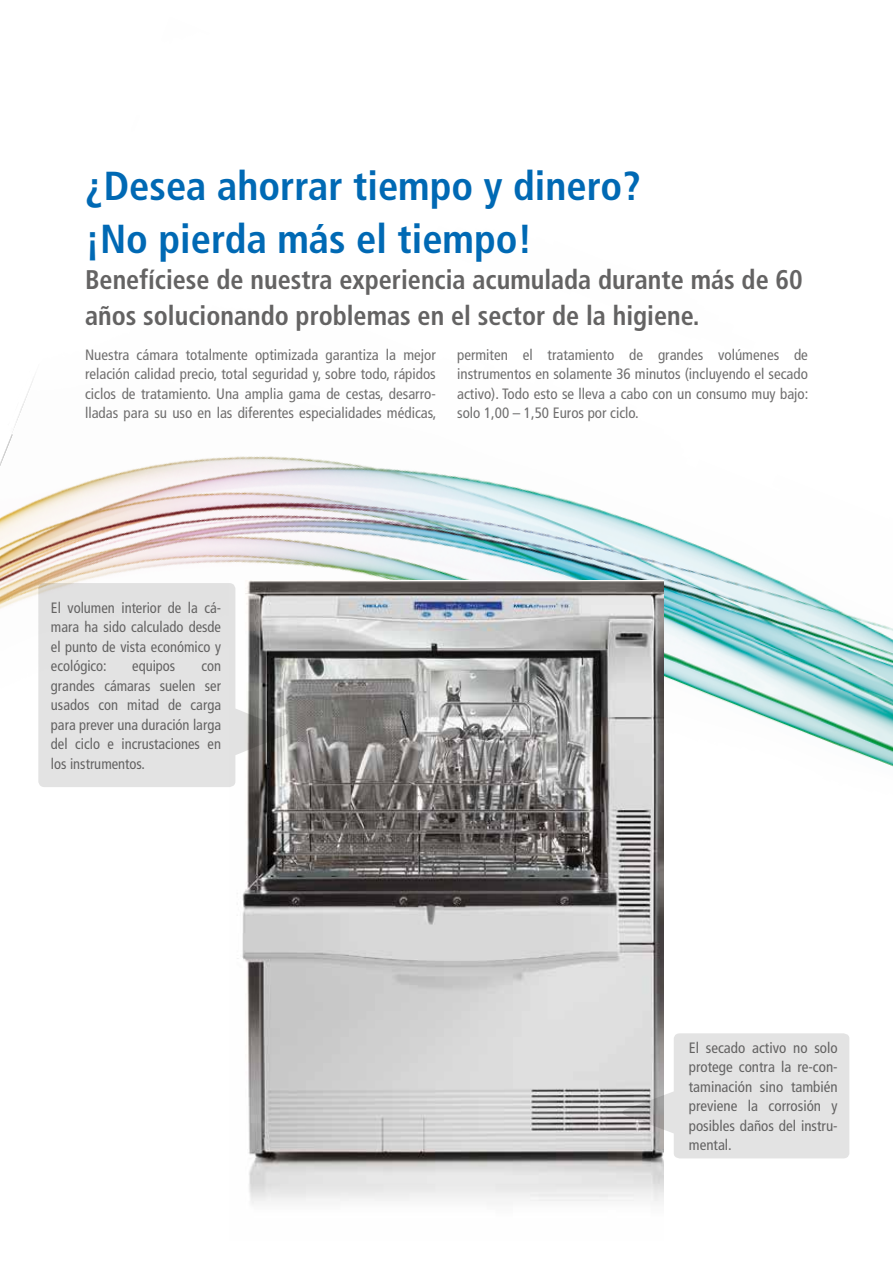
<style>
.page{position:relative;width:893px;height:1263px;background:#fff}
.page>*{position:absolute;margin:0;border:0;box-sizing:border-box;transform-origin:0 0}
.t1{font:700 condensed 40.5px/52.5px "Frutiger LT Std";color:#0069b4}
.t2{font:700 condensed 27px/36px "Frutiger LT Std";color:#646363}
.t3{font:condensed 15px/19.5px "Frutiger LT Std";color:#706f6f;text-align:justify}
.t4{font:condensed 15px/19.5px "Frutiger LT Std";color:#646363;text-align:justify}
</style>
<div class="page">
<img style="left:0;top:378px;width:893px;height:723px">
<img style="left:230px;top:581px;width:433px;height:623px">
<svg style="left:38px;top:583px;width:252px;height:204px;background:#d7d7d6"></svg>
<svg style="left:621px;top:1033px;width:228px;height:125px;background:#dbdbdb"></svg>
<h1 class="t1" style="left:85px;top:160px;width:557px">¿Desea ahorrar tiempo y dinero? ¡No pierda más el tiempo!</h1>
<h2 class="t2" style="left:85px;top:262px;width:719px">Benefíciese de nuestra experiencia acumulada durante más de 60 años solucionando problemas en el sector de la higiene.</h2>
<p class="t3" style="left:85px;top:345px;width:353px">Nuestra cámara totalmente optimizada garantiza la mejor relación calidad precio, total seguridad y, sobre todo, rápidos ciclos de tratamiento. Una amplia gama de cestas, desarro&shy;lladas para su uso en las diferentes especialidades médicas,</p>
<p class="t3" style="left:457px;top:345px;width:353px">permiten el tratamiento de grandes volúmenes de instrumentos en solamente 36 minutos (incluyendo el secado activo). Todo esto se lleva a cabo con un consumo muy bajo: solo 1,00 – 1,50 Euros por ciclo.</p>
<p class="t4" style="left:51px;top:598px;width:172px">El volumen interior de la cá&shy;mara ha sido calculado desde el punto de vista económico y ecológico:</p>
<p class="t4" style="left:132px;top:656px;width:45px">equipos</p>
<p class="t4" style="left:51px;top:656px;width:172px;text-indent:150px">con grandes cámaras suelen ser usados con mitad de carga para prever una duración larga del ciclo e incrustaciones en los instrumentos.</p>
<p class="t4" style="left:689px;top:1038px;width:150px">El secado activo no solo protege contra la re-con&shy;taminación sino también previene la corrosión y posibles daños del instru&shy;mental.</p>
</div>
